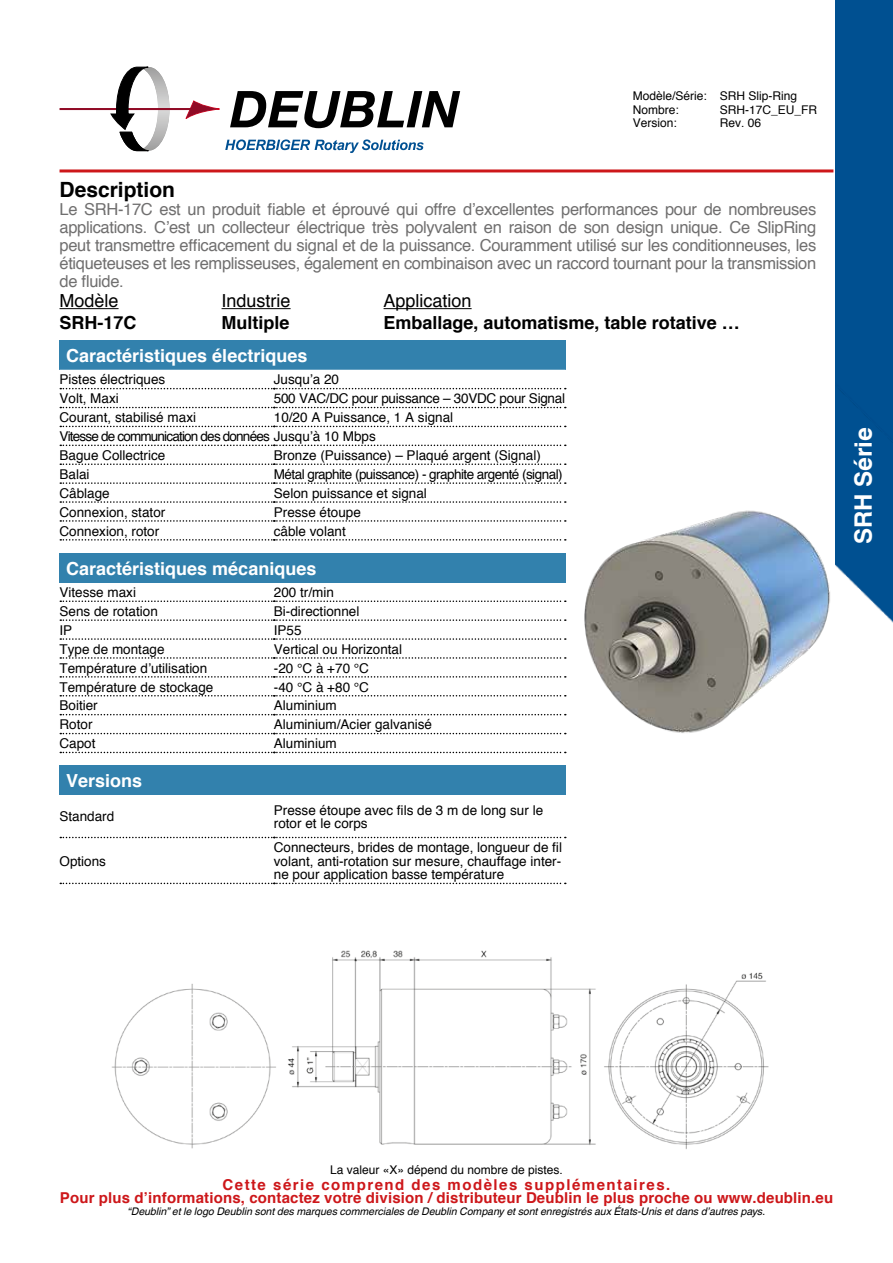
<style>
.page{position:relative;width:893px;height:1263px;background:#fff}
.page>*{position:absolute;margin:0;border:0;box-sizing:border-box;transform-origin:0 0}
.t1{font:700 24px "Helvetica World";color:#fff}
.t2{font:700 21px "Helvetica";color:#000}
.t3{font:700 18px "Helvetica";color:#fff}
.t4{font:700 18px "Helvetica";color:#000}
.t5{font:18px "Helvetica";color:#000}
.t6{font:16.5px/18px "Helvetica";letter-spacing:-.02em;color:#706f6f;text-align:justify}
.t7{font:700 15px/13.5px "Helvetica";letter-spacing:.01em;color:#cd171a;text-align:center}
.t8{font:13.5px/13.5px "Helvetica";color:#000}
.t9{font:13.5px "Helvetica";letter-spacing:-.04em;color:#000}
.t10{font:13.5px "Helvetica";letter-spacing:-.02em;color:#000}
.t11{font:12px/13.5px "Helvetica";color:#000}
.t12{font:italic 10.5px "Helvetica World";color:#000}
</style>
<div class="page">
<div style="left:60px;top:340px;width:506px;height:30px;background:#3281ad"></div>
<svg style="left:60px;top:387px;width:506px;height:60px"></svg>
<svg style="left:60px;top:388px;width:506px;height:1px"></svg>
<svg style="left:60px;top:407px;width:506px;height:1px"></svg>
<svg style="left:60px;top:426px;width:506px;height:1px"></svg>
<svg style="left:60px;top:445px;width:506px;height:1px"></svg>
<svg style="left:60px;top:463px;width:506px;height:2px"></svg>
<svg style="left:60px;top:482px;width:506px;height:2px"></svg>
<svg style="left:60px;top:501px;width:506px;height:2px"></svg>
<svg style="left:60px;top:520px;width:506px;height:2px"></svg>
<svg style="left:60px;top:539px;width:506px;height:2px"></svg>
<hr style="left:60px;top:169px;width:773px;height:3px;background:#cd171a">
<hr style="left:60px;top:308px;width:59px;height:1px;background:#000">
<hr style="left:222px;top:308px;width:69px;height:1px;background:#000">
<hr style="left:384px;top:308px;width:88px;height:1px;background:#000">
<div style="left:60px;top:765px;width:506px;height:30px;background:#3281ad"></div>
<svg style="left:60px;top:837px;width:506px;height:1px"></svg>
<svg style="left:60px;top:883px;width:506px;height:1px"></svg>
<img style="left:112px;top:950px;width:657px;height:199px">
<div style="left:60px;top:553px;width:506px;height:29px;background:#3281ad"></div>
<svg style="left:60px;top:600px;width:506px;height:2px"></svg>
<svg style="left:60px;top:619px;width:506px;height:2px"></svg>
<svg style="left:60px;top:638px;width:506px;height:2px"></svg>
<svg style="left:60px;top:657px;width:506px;height:2px"></svg>
<svg style="left:60px;top:676px;width:506px;height:2px"></svg>
<svg style="left:60px;top:695px;width:506px;height:1px"></svg>
<svg style="left:60px;top:714px;width:506px;height:1px"></svg>
<svg style="left:60px;top:733px;width:506px;height:1px"></svg>
<svg style="left:60px;top:752px;width:506px;height:1px"></svg>
<img style="left:584px;top:502px;width:252px;height:231px">
<svg style="left:230px;top:91px;width:230px;height:37px"></svg>
<svg style="left:185px;top:100px;width:35px;height:19px"></svg>
<hr style="left:60px;top:108px;width:134px;height:2px;background:#910b26">
<svg style="left:111px;top:67px;width:59px;height:84px"></svg>
<svg style="left:225px;top:139px;width:199px;height:14px"></svg>
<div style="left:836px;top:0;width:57px;height:164px;background:#005091"></div>
<div style="left:836px;top:164px;width:57px;height:38px;background:#005091"></div>
<img style="left:836px;top:448px;width:57px;height:175px">
<div style="left:836px;top:202px;width:57px;height:246px;background:#005091"></div>
<p class="t11" style="left:633px;top:89px;width:166px">Modèle/Série: SRH Slip-Ring<br>Nombre:</p>
<p class="t11" style="left:720px;top:102px;width:99px">SRH-17C_EU_FR</p>
<p class="t11" style="left:633px;top:116px;width:46px">Version:</p>
<p class="t11" style="left:720px;top:116px;width:43px">Rev. 06</p>
<h2 class="t2" style="left:60px;top:176px;width:117px">Description</h2>
<p class="t6" style="left:60px;top:200px;width:758px">Le SRH-17C est un produit fiable et éprouvé qui offre d’excellentes performances pour de nombreuses applications. C’est un collecteur électrique très polyvalent en raison de son design unique. Ce SlipRing peut transmettre efficacement du signal et de la puissance. Couramment utilisé sur les conditionneuses, les étiqueteuses et les remplisseuses, également en combinaison avec un raccord tournant pour la transmission de fluide.</p>
<h3 class="t5" style="left:60px;top:290px;width:61px">Modèle</h3>
<h3 class="t5" style="left:222px;top:290px;width:71px">Industrie</h3>
<h3 class="t5" style="left:384px;top:290px;width:90px">Application</h3>
<h3 class="t4" style="left:60px;top:311px;width:79px">SRH-17C</h3>
<h3 class="t4" style="left:222px;top:311px;width:70px">Multiple</h3>
<h3 class="t4" style="left:384px;top:311px;width:358px">Emballage, automatisme, table rotative …</h3>
<h3 class="t3" style="left:66px;top:344px;width:243px">Caractéristiques électriques</h3>
<p class="t8" style="left:60px;top:373px;width:107px">Pistes électriques</p>
<p class="t8" style="left:274px;top:373px;width:67px">Jusqu’a 20</p>
<p class="t8" style="left:60px;top:391px;width:61px">Volt, Maxi</p>
<p class="t10" style="left:274px;top:390px;width:293px">500 VAC/DC pour puissance – 30VDC pour Signal</p>
<p class="t8" style="left:60px;top:410px;width:138px">Courant, stabilisé maxi</p>
<p class="t8" style="left:60px;top:408px;width:395px;line-height:18.9px;text-indent:214px">10/20 A Puissance, 1 A signal<br>Vitesse de communication des données Jusqu’à 10 Mbps<br>Bague Collectrice</p>
<p class="t8" style="left:274px;top:448px;width:269px">Bronze (Puissance) – Plaqué argent (Signal)</p>
<p class="t8" style="left:60px;top:467px;width:32px">Balai</p>
<p class="t9" style="left:274px;top:466px;width:290px">Métal graphite (puissance) - graphite argenté (signal)</p>
<p class="t8" style="left:60px;top:486px;width:52px">Câblage</p>
<p class="t8" style="left:274px;top:486px;width:155px">Selon puissance et signal</p>
<p class="t8" style="left:60px;top:505px;width:107px">Connexion, stator</p>
<p class="t8" style="left:274px;top:505px;width:89px">Presse étoupe</p>
<p class="t8" style="left:60px;top:524px;width:101px">Connexion, rotor</p>
<p class="t8" style="left:274px;top:524px;width:74px">câble volant</p>
<h3 class="t3" style="left:66px;top:557px;width:252px">Caractéristiques mécaniques</h3>
<p class="t8" style="left:60px;top:585px;width:78px">Vitesse maxi</p>
<p class="t8" style="left:274px;top:585px;width:62px">200 tr/min</p>
<p class="t8" style="left:60px;top:604px;width:100px">Sens de rotation</p>
<p class="t8" style="left:274px;top:604px;width:87px">Bi-directionnel</p>
<p class="t8" style="left:60px;top:623px;width:14px">IP</p>
<p class="t8" style="left:274px;top:623px;width:29px">IP55</p>
<p class="t8" style="left:60px;top:642px;width:107px">Type de montage</p>
<p class="t8" style="left:274px;top:642px;width:130px">Vertical ou Horizontal</p>
<p class="t8" style="left:60px;top:661px;width:149px">Température d’utilisation</p>
<p class="t8" style="left:274px;top:661px;width:97px">-20 °C à +70 °C</p>
<p class="t8" style="left:60px;top:680px;width:155px">Température de stockage</p>
<p class="t8" style="left:274px;top:680px;width:97px">-40 °C à +80 °C</p>
<p class="t8" style="left:60px;top:699px;width:40px">Boitier</p>
<p class="t8" style="left:274px;top:699px;width:65px">Aluminium</p>
<p class="t8" style="left:60px;top:717px;width:35px">Rotor</p>
<p class="t8" style="left:274px;top:717px;width:160px">Aluminium/Acier galvanisé</p>
<p class="t8" style="left:60px;top:736px;width:38px">Capot</p>
<p class="t8" style="left:274px;top:736px;width:65px">Aluminium</p>
<h3 class="t3" style="left:66px;top:769px;width:78px">Versions</h3>
<p class="t8" style="left:60px;top:810px;width:56px">Standard</p>
<p class="t8" style="left:274px;top:803px;width:271px">Presse étoupe avec fils de 3 m de long sur le rotor et le corps</p>
<p class="t8" style="left:60px;top:854px;width:48px">Options</p>
<p class="t8" style="left:274px;top:840px;width:290px;text-align:justify">Connecteurs, brides de montage, longueur de fil volant, anti-rotation sur mesure, chauffage inter&shy;ne pour application basse température</p>
<h1 class="t1" style="left:850px;top:544px;width:118px;rotate:-90deg">SRH Série</h1>
<p class="t11" style="left:330px;top:1163px;width:234px">La valeur «X» dépend du nombre de pistes.</p>
<p class="t7" style="left:60px;top:1177px;width:775px">Cette série comprend des modèles supplémentaires.<br>Pour plus d’informations, contactez votre division / distributeur Deublin le plus proche ou www.deublin.eu</p>
<p class="t12" style="left:128px;top:1205px;width:639px">“Deublin” et le logo Deublin sont des marques commerciales de Deublin Company et sont enregistrés aux États-Unis et dans d’autres pays.</p>
</div>
